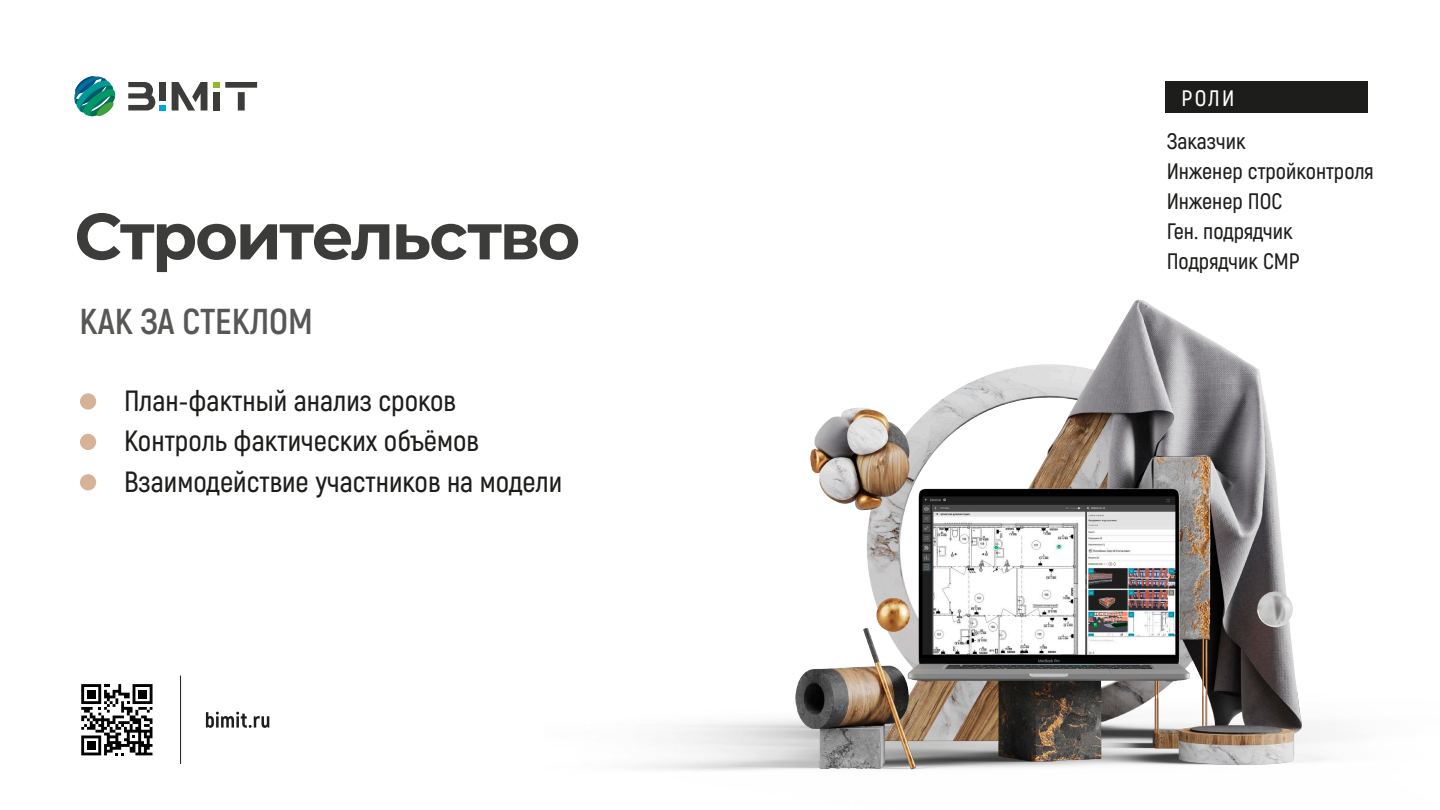
<style>
.page{position:relative;width:1440px;height:810px;background:#fff}
.page>*{position:absolute;margin:0;border:0;box-sizing:border-box;transform-origin:0 0}
.t1{font:700 65.25px "Montserrat";letter-spacing:-.035em;color:#3c3c3b}
.t2{font:700 36px "Akrobat";color:#575756}
.t3{font:600 29.25px/40.5px "Akrobat";color:#1d1d1b}
.t4{font:600 22.35px/29.8px "Akrobat";color:#1d1d1b}
.t5{font:600 22.35px "Akrobat";color:#fff}
</style>
<div class="page">
<img style="left:638px;top:299px;width:701px;height:472px">
<div style="left:213px;top:82px;width:7px;height:6px;background:#90b92c"></div>
<svg style="left:128px;top:82px;width:38px;height:28px"></svg>
<svg style="left:172px;top:82px;width:35px;height:29px"></svg>
<div style="left:159px;top:82px;width:7px;height:18px;background:#3c3c3b"></div>
<div style="left:213px;top:92px;width:7px;height:19px;background:#3c3c3b"></div>
<svg style="left:225px;top:82px;width:32px;height:29px"></svg>
<svg style="left:74px;top:76px;width:42px;height:41px"></svg>
<svg style="left:206px;top:712px;width:63px;height:16px"></svg>
<hr style="left:180px;top:676px;width:1px;height:88px;background:#1d1d1b">
<svg style="left:81px;top:684px;width:72px;height:71px"></svg>
<div style="left:87px;top:741px;width:8px;height:9px;background:#000"></div>
<div style="left:80px;top:393px;width:16px;height:17px;background:#d6b397;border-radius:50%"></div>
<div style="left:80px;top:434px;width:16px;height:16px;background:#d6b397;border-radius:50%"></div>
<div style="left:80px;top:474px;width:16px;height:16px;background:#d6b397;border-radius:50%"></div>
<div style="left:1165px;top:81px;width:203px;height:31px;background:#1d1d1b"></div>
<h1 class="t1" style="left:74px;top:189px;width:507px">Строительство</h1>
<p class="t2" style="left:80px;top:299px;width:235px">КАК ЗА СТЕКЛОМ</p>
<p class="t3" style="left:124px;top:380px;width:440px">План-фактный анализ сроков<br>Контроль фактических объёмов<br>Взаимодействие участников на модели</p>
<p class="t5" style="left:1181px;top:84px;width:54px">РОЛИ</p>
<p class="t4" style="left:1167px;top:127px;width:209px">Заказчик<br>Инженер стройконтроля<br>Инженер ПОС<br>Ген. подрядчик<br>Подрядчик СМР</p>
</div>
